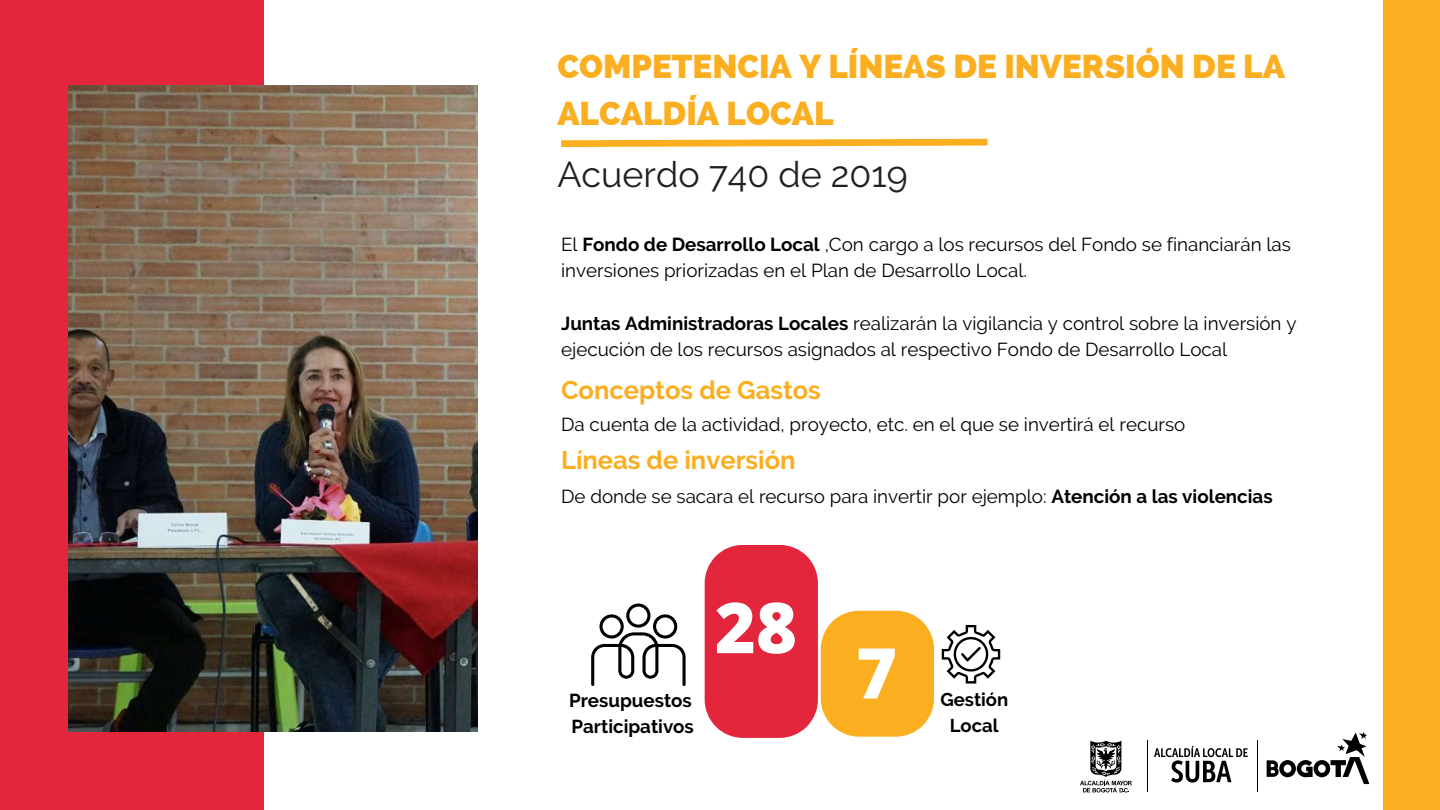
<style>
.page{position:relative;width:1440px;height:810px;background:#fff}
.page>*{position:absolute;margin:0;border:0;box-sizing:border-box;transform-origin:0 0}
.t1{font:800 70.1px "Open Sans";color:#fff}
.t2{font:35.8px "Raleway";color:#241e1f}
.t3{font:800 33.2px/46.3px "Raleway";color:#fbae1f}
.t4{font:700 25.5px "Raleway";color:#fbae1f}
.t5{font:18.8px/26.2px "Raleway";color:#000}
.t6{font:700 18.7px/25.6px "Raleway";color:#000}
.t7{font:700 18.5px/25.6px "Raleway";color:#000;text-align:center}
.s1{font-weight:700}
</style>
<div class="page">
<div style="left:1384px;top:0;width:56px;height:810px;background:#fbae1f"></div>
<div style="left:0;top:0;width:263px;height:810px;background:#e3263b"></div>
<svg style="left:561px;top:138px;width:427px;height:9px"></svg>
<svg style="left:1154px;top:746px;width:94px;height:37px"></svg>
<svg style="left:1267px;top:732px;width:102px;height:52px"></svg>
<hr style="left:1147px;top:741px;width:1px;height:51px;background:#000">
<hr style="left:1257px;top:741px;width:1px;height:51px;background:#000">
<svg style="left:1080px;top:741px;width:52px;height:52px"></svg>
<img style="left:68px;top:86px;width:410px;height:646px">
<svg style="left:591px;top:604px;width:95px;height:82px"></svg>
<svg style="left:705px;top:545px;width:229px;height:193px"></svg>
<svg style="left:942px;top:625px;width:58px;height:58px"></svg>
<h3 class="t3" style="left:557px;top:43px;width:729px">COMPETENCIA Y LÍNEAS DE INVERSIÓN DE LA<br>ALCALDÍA LOCAL</h3>
<h2 class="t2" style="left:557px;top:153px;width:352px">Acuerdo 740 de 2019</h2>
<p class="t5" style="left:561px;top:231px;width:731px">El <span class="s1">Fondo de Desarrollo Local</span> ,Con cargo a los recursos del Fondo se financiarán las inversiones priorizadas en el Plan de Desarrollo Local.</p>
<p class="t5" style="left:561px;top:310px;width:737px"><span class="s1">Juntas Administradoras Locales</span> realizarán la vigilancia y control sobre la inversión y ejecución de los recursos asignados al respectivo Fondo de Desarrollo Local</p>
<h3 class="t4" style="left:561px;top:375px;width:261px">Conceptos de Gastos</h3>
<p class="t5" style="left:561px;top:411px;width:626px">Da cuenta de la actividad, proyecto, etc. en el que se invertirá el recurso</p>
<h3 class="t4" style="left:561px;top:445px;width:236px">Líneas de inversión</h3>
<p class="t5" style="left:561px;top:483px;width:713px">De donde se sacara el recurso para invertir por ejemplo: <span class="s1">Atención a las violencias</span></p>
<p class="t6" style="left:569px;top:688px;width:126px">Presupuestos<br>Participativos</p>
<h1 class="t1" style="left:715px;top:578px;width:84px">28</h1>
<h1 class="t1" style="left:856px;top:624px;width:43px">7</h1>
<p class="t7" style="left:940px;top:687px;width:69px">Gestión<br>Local</p>
</div>
